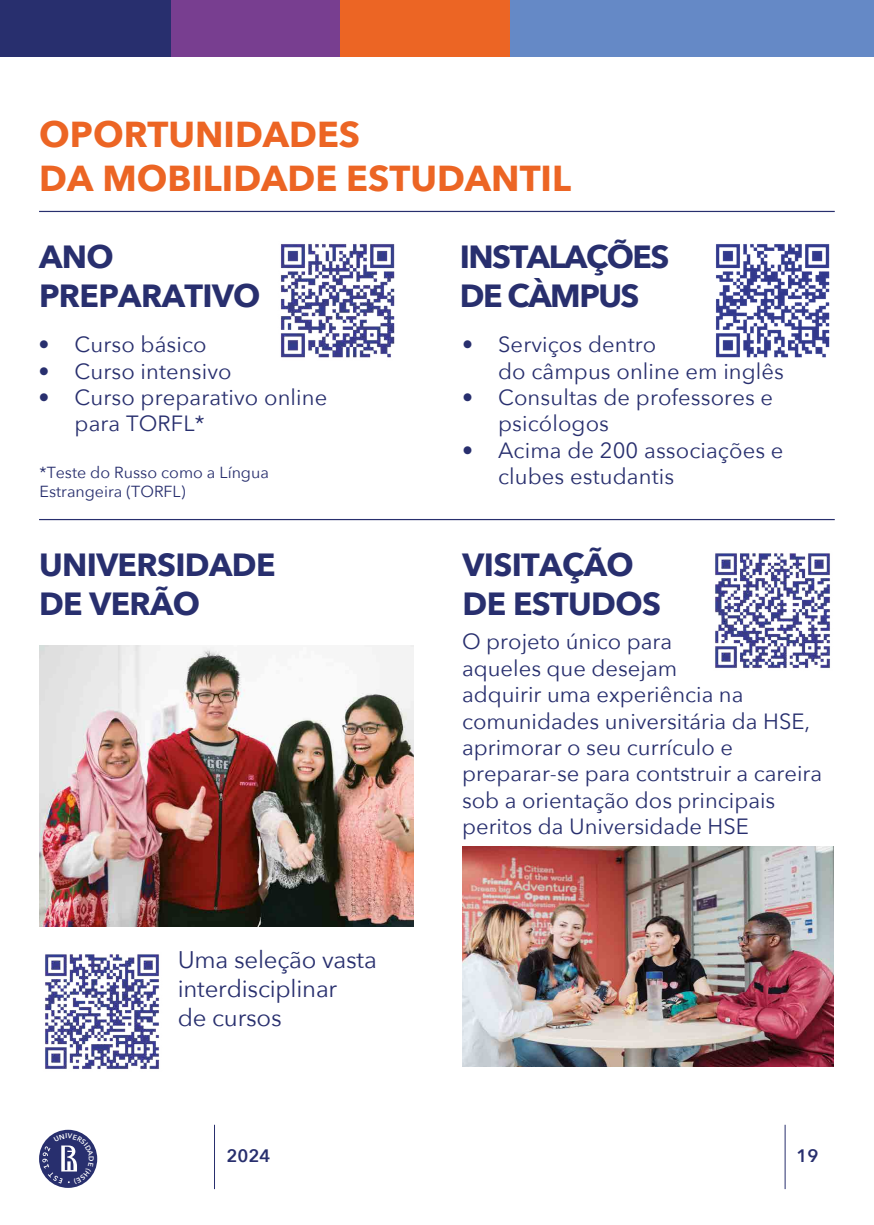
<style>
.page{position:relative;width:874px;height:1225px;background:#fff}
.page>*{position:absolute;margin:0;border:0;box-sizing:border-box;transform-origin:0 0}
.t1{font:700 36px/43.2px "Avenir Next";color:#ec6524}
.t2{font:700 32px/38.4px "Avenir Next";letter-spacing:-.02em;color:#282f6e}
.t3{font:700 32px/38.4px "Avenir Next";letter-spacing:-.045em;color:#282f6e}
.t4{font:24px/28.8px "Avenir Next";letter-spacing:-.01em;color:#282f6e}
.t5{font:22px/26.4px "Avenir Next";color:#282f6e}
.t6{font:600 18px "Avenir Next";color:#282f6e}
.t7{font:16px/19.2px "Avenir Next";color:#282f6e}
</style>
<div class="page">
<hr style="left:784px;top:1124px;width:1px;height:65px;background:#282f6e">
<hr style="left:214px;top:1124px;width:1px;height:65px;background:#282f6e">
<hr style="left:39px;top:211px;width:795px;height:1px;background:#282f6e">
<hr style="left:39px;top:519px;width:795px;height:1px;background:#282f6e">
<img style="left:281px;top:244px;width:114px;height:114px">
<img style="left:716px;top:244px;width:114px;height:114px">
<img style="left:715px;top:553px;width:115px;height:115px">
<img style="left:45px;top:954px;width:114px;height:115px">
<img style="left:40px;top:646px;width:373px;height:280px">
<img style="left:462px;top:846px;width:371px;height:220px">
<div style="left:339px;top:0;width:171px;height:57px;background:#ec6524"></div>
<div style="left:169px;top:0;width:170px;height:57px;background:#783e90"></div>
<div style="left:0;top:0;width:170px;height:57px;background:#282f6e"></div>
<div style="left:510px;top:0;width:363px;height:57px;background:#6589c6"></div>
<svg style="left:39px;top:1129px;width:58px;height:58px"></svg>
<svg style="left:42px;top:1133px;width:52px;height:51px;background:#54598b"></svg>
<h1 class="t1" style="left:39px;top:113px;width:533px">OPORTUNIDADES<br>DA MOBILIDADE ESTUDANTIL</h1>
<h2 class="t2" style="left:39px;top:237px;width:223px">ANO<br>PREPARATIVO</h2>
<p class="t5" style="left:39px;top:330px;width:169px">• Curso básico</p>
<p class="t5" style="left:39px;top:357px;width:194px">• Curso intensivo</p>
<p class="t5" style="left:75px;top:383px;width:254px;text-indent:-36px">• Curso preparativo online para TORFL*</p>
<p class="t7" style="left:40px;top:462px;width:231px">*Teste do Russo como a Língua<br>Estrangeira (TORFL)</p>
<h2 class="t2" style="left:39px;top:545px;width:238px">UNIVERSIDADE<br>DE VERÃO</h2>
<p class="t4" style="left:178px;top:944px;width:200px">Uma seleção vasta interdisciplinar<br>de cursos</p>
<h2 class="t3" style="left:459px;top:237px;width:211px">INSTALAÇÕES<br>DE CÀMPUS</h2>
<p class="t5" style="left:498px;top:330px;width:287px;text-indent:-36px">• Serviços dentro<br>do câmpus online em inglês</p>
<p class="t5" style="left:498px;top:383px;width:276px;text-indent:-36px">• Consultas de professores e psicólogos</p>
<p class="t5" style="left:498px;top:436px;width:287px;text-indent:-36px">• Acima de 200 associações e clubes estudantis</p>
<h2 class="t2" style="left:462px;top:545px;width:200px">VISITAÇÃO<br>DE ESTUDOS</h2>
<p class="t5" style="left:462px;top:627px;width:361px">O projeto único para<br>aqueles que desejam<br>adquirir uma experiência na comunidades universitária da HSE, aprimorar o seu currículo e preparar-se para contstruir a careira sob a orientação dos principais peritos da Universidade HSE</p>
<p class="t6" style="left:226px;top:1140px;width:45px">2024</p>
<p class="t6" style="left:796px;top:1140px;width:23px">19</p>
</div>
